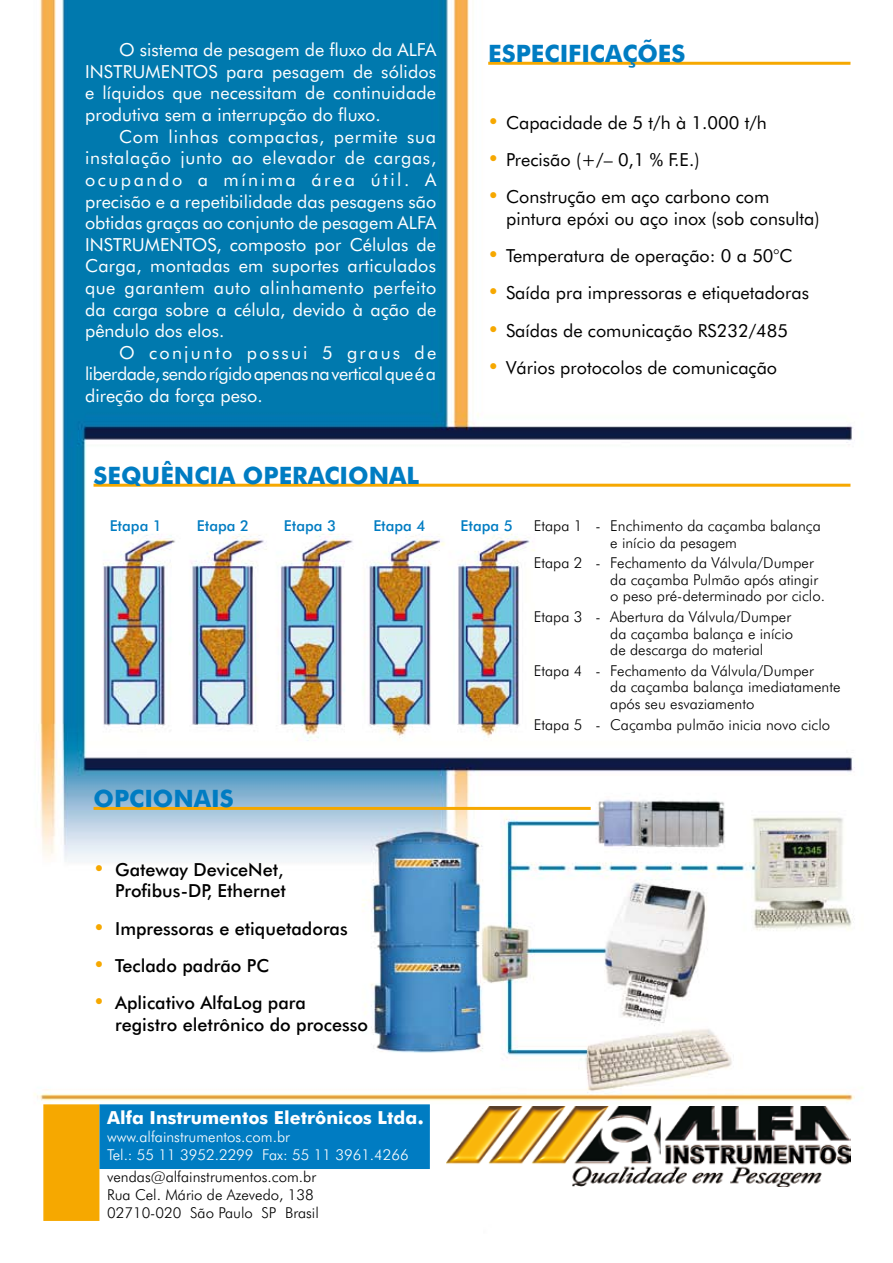
<style>
.page{position:relative;width:893px;height:1263px;background:#fff}
.page>*{position:absolute;margin:0;border:0;box-sizing:border-box;transform-origin:0 0}
.t1{font:700 24px "Futura BT";color:#007cc2}
.t2{font:18px/21.6px "Futura BT";color:#fff;text-align:justify}
.t3{font:18px/21.6px "Futura BT";color:#000}
.t4{font:500 18px/21.6px "Futura BT";color:#000;text-align:right}
.t5{font:700 18px "Futura BT";color:#fff}
.t6{font:300 15px/16.5px "Futura BT";color:#000}
.t7{font:300 15px/18px "Futura BT";color:#fff}
.t8{font:500 15px "Futura BT";color:#007cc2}
.s1{font-family:"Times New Roman";font-size:24px;color:#f6a800}
.s2{font-family:"Times New Roman";font-weight:400;font-size:24px;color:#f6a800}
.s3{font-size:21px}
</style>
<div class="page">
<img style="left:34px;top:0;width:821px;height:1221px">
<hr style="left:488px;top:62px;width:362px;height:3px;background:#f6a800">
<hr style="left:94px;top:484px;width:756px;height:3px;background:#f6a800">
<hr style="left:94px;top:807px;width:497px;height:3px;background:#f6a800">
<div style="left:43px;top:1104px;width:56px;height:117px;background:#f6a800;border:2px solid #f6a800"></div>
<div style="left:99px;top:1104px;width:331px;height:65px;background:#007cc2;border:2px solid #007cc2"></div>
<img style="left:446px;top:1106px;width:404px;height:80px">
<p class="t2" style="left:85px;top:39px;width:353px;text-indent:34px">O sistema de pesagem de fluxo da ALFA INSTRUMENTOS para pesagem de sólidos e líquidos que necessitam de continuidade produtiva sem a interrupção do fluxo.</p>
<p class="t2" style="left:85px;top:125px;width:353px;text-indent:34px">Com linhas compactas, permite sua instalação junto ao elevador de cargas, ocupando a mínima área útil. A precisão e a repetibilidade das pesagens são obtidas graças ao conjunto de pesagem ALFA INSTRUMENTOS, composto por Células de Carga, montadas em suportes articulados que garantem auto alinhamento perfeito da carga sobre a célula, devido à ação de pêndulo dos elos.</p>
<p class="t2" style="left:85px;top:341px;width:353px;text-indent:34px">O conjunto possui 5 graus de liberdade, sendo rígido apenas na vertical que é a direção da força peso.</p>
<h1 class="t1" style="left:94px;top:460px;width:327px">SEQUÊNCIA OPERACIONAL</h1>
<h1 class="t1" style="left:488px;top:39px;width:199px">ESPECIFICAÇÕES</h1>
<p class="t3" style="left:489px;top:111px;width:279px"><span class="s1">•</span> Capacidade de 5 t/h à 1.000 t/h</p>
<p class="t3" style="left:489px;top:149px;width:212px"><span class="s1">•</span> Precisão (+/– 0,1 % F.E.)</p>
<p class="t3" style="left:506px;top:186px;width:315px;text-indent:-17px"><span class="s1">•</span> Construção em aço carbono com pintura epóxi ou aço inox (sob consulta)</p>
<p class="t3" style="left:489px;top:245px;width:305px"><span class="s1">•</span> Temperatura de operação: 0 a 50°C</p>
<p class="t3" style="left:489px;top:282px;width:322px"><span class="s1">•</span> Saída pra impressoras e etiquetadoras</p>
<p class="t3" style="left:489px;top:319px;width:301px"><span class="s1">•</span> Saídas de comunicação RS232/485</p>
<p class="t3" style="left:489px;top:357px;width:290px"><span class="s1">•</span> Vários protocolos de comunicação</p>
<p class="t8" style="left:110px;top:516px;width:54px">Etapa 1</p>
<p class="t8" style="left:197px;top:516px;width:54px">Etapa 2</p>
<p class="t8" style="left:284px;top:516px;width:54px">Etapa 3</p>
<p class="t8" style="left:373px;top:516px;width:54px">Etapa 4</p>
<p class="t8" style="left:460px;top:516px;width:54px">Etapa 5</p>
<h1 class="t1" style="left:94px;top:784px;width:142px">OPCIONAIS</h1>
<p class="t4" style="left:95px;top:858px;width:193px"><span class="s2">•</span> Gateway DeviceNet,<br>Profibus-DP, Ethernet</p>
<p class="t4" style="left:95px;top:917px;width:254px"><span class="s2">•</span> Impressoras e etiquetadoras</p>
<p class="t4" style="left:95px;top:954px;width:176px"><span class="s2">•</span> Teclado padrão PC</p>
<p class="t4" style="left:115px;top:992px;width:254px;text-align:left;text-indent:-20px"><span class="s2">•</span> Aplicativo AlfaLog para registro eletrônico do processo</p>
<p class="t6" style="left:534px;top:517px;width:289px;text-align:center">Etapa 1 - Enchimento da caçamba balança e início da pesagem</p>
<p class="t6" style="left:610px;top:555px;width:216px;text-indent:-76px">Etapa 2 - Fechamento da Válvula/Dumper da caçamba Pulmão após atingir o peso pré-determinado por ciclo.</p>
<p class="t6" style="left:610px;top:608px;width:184px;text-indent:-76px">Etapa 3 - Abertura da Válvula/Dumper da caçamba balança e início de descarga do material</p>
<p class="t6" style="left:610px;top:662px;width:232px;text-indent:-76px">Etapa 4 - Fechamento da Válvula/Dumper<br>da caçamba balança imediatamente após seu esvaziamento</p>
<p class="t6" style="left:534px;top:716px;width:298px">Etapa 5 - Caçamba pulmão inicia novo ciclo</p>
<p class="t5" style="left:107px;top:1107px;width:318px">Alfa Instrumentos Eletrônicos Ltda<span class="s3">.</span></p>
<p class="t7" style="left:107px;top:1128px;width:303px">www.alfainstrumentos.com.br<br>Tel.: 55 11 3952.2299 Fax: 55 11 3961.4266</p>
<p class="t6" style="left:107px;top:1168px;width:213px;line-height:18px">vendas@alfainstrumentos.com.br<br>Rua Cel. Mário de Azevedo, 138<br>02710-020 São Paulo SP Brasil</p>
</div>
